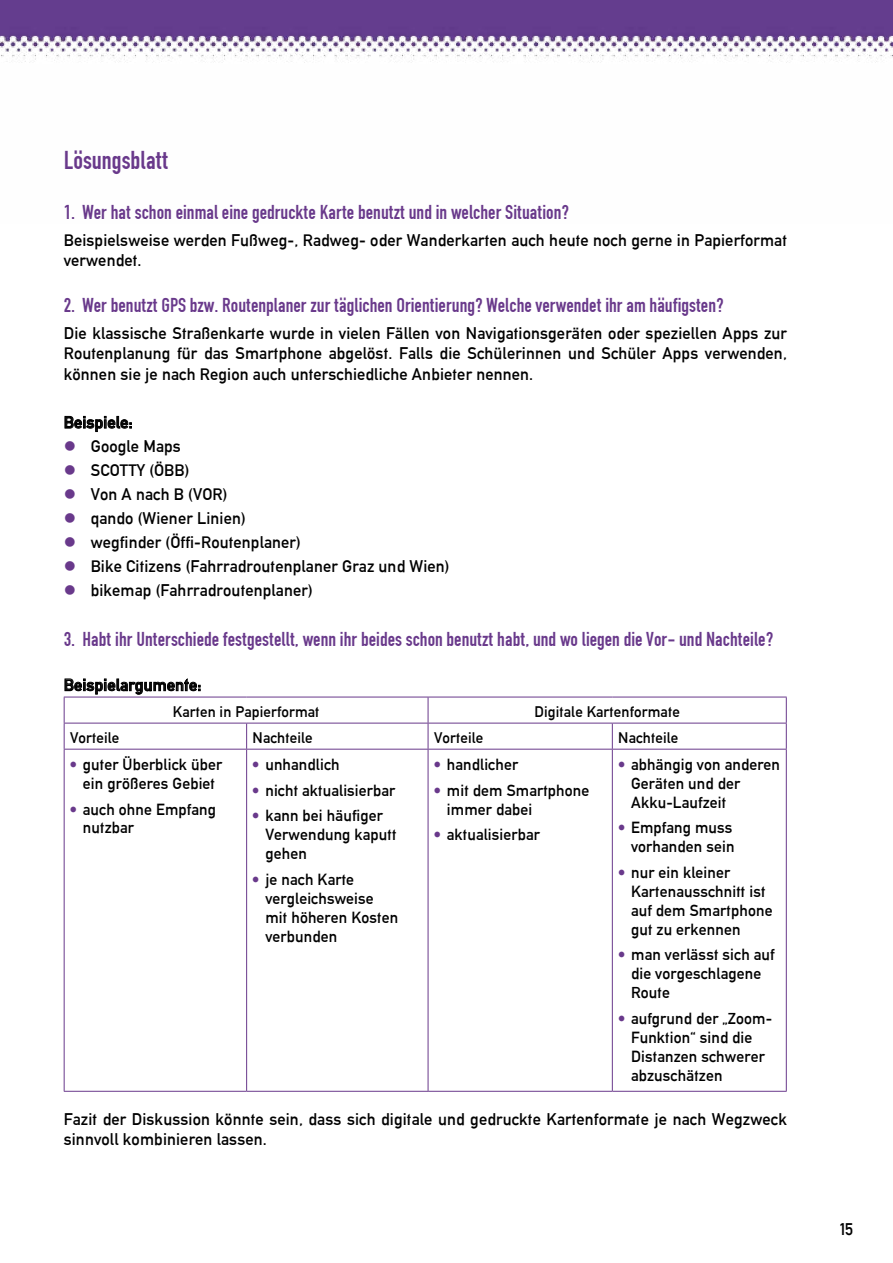
<style>
.page{position:relative;width:893px;height:1263px;background:#fff}
.page>*{position:absolute;margin:0;border:0;box-sizing:border-box;transform-origin:0 0}
.t1{font:27px "DIN 1451 Engschrift Regular";color:#69398b}
.t2{font:21px "DIN 1451 Engschrift Regular";color:#69398b}
.t3{font:16.5px/19.8px "Alte DIN1451 Mittelschrift";letter-spacing:.01em;color:#000}
.t4{font:15.75px/18.9px "Alte DIN1451 Mittelschrift";letter-spacing:.01em;color:#000}
.t5{font:15px "Alte DIN1451 Mittelschrift";letter-spacing:.01em;color:#000}
.s1{color:#69398b}
</style>
<div class="page">
<img style="left:0;top:0;width:893px;height:63px">
<svg style="left:65px;top:416px;width:67px;height:16px"></svg>
<hr style="left:64px;top:697px;width:183px;height:1px;background:#69398b">
<hr style="left:247px;top:697px;width:181px;height:1px;background:#69398b">
<hr style="left:428px;top:697px;width:184px;height:1px;background:#69398b">
<hr style="left:612px;top:697px;width:175px;height:1px;background:#69398b">
<hr style="left:64px;top:723px;width:183px;height:1px;background:#69398b">
<svg style="left:64px;top:679px;width:136px;height:70px"></svg>
<hr style="left:247px;top:723px;width:181px;height:1px;background:#69398b">
<svg style="left:246px;top:723px;width:1px;height:26px"></svg>
<hr style="left:428px;top:723px;width:184px;height:1px;background:#69398b">
<svg style="left:428px;top:697px;width:1px;height:52px"></svg>
<hr style="left:612px;top:723px;width:175px;height:1px;background:#69398b">
<svg style="left:612px;top:723px;width:1px;height:26px"></svg>
<svg style="left:786px;top:697px;width:1px;height:52px"></svg>
<hr style="left:64px;top:749px;width:183px;height:1px;background:#69398b">
<hr style="left:64px;top:749px;width:1px;height:342px;background:#69398b">
<hr style="left:247px;top:749px;width:181px;height:1px;background:#69398b">
<hr style="left:246px;top:749px;width:1px;height:342px;background:#69398b">
<hr style="left:428px;top:749px;width:184px;height:1px;background:#69398b">
<hr style="left:428px;top:749px;width:1px;height:342px;background:#69398b">
<hr style="left:612px;top:749px;width:175px;height:1px;background:#69398b">
<hr style="left:612px;top:749px;width:1px;height:342px;background:#69398b">
<hr style="left:786px;top:749px;width:1px;height:342px;background:#69398b">
<hr style="left:64px;top:1091px;width:183px;height:1px;background:#69398b">
<hr style="left:247px;top:1091px;width:181px;height:1px;background:#69398b">
<hr style="left:428px;top:1091px;width:184px;height:1px;background:#69398b">
<hr style="left:612px;top:1091px;width:175px;height:1px;background:#69398b">
<h1 class="t1" style="left:64px;top:145px;width:106px">Lösungsblatt</h1>
<p class="t2" style="left:64px;top:200px;width:507px">1. Wer hat schon einmal eine gedruckte Karte benutzt und in welcher Situation?</p>
<p class="t3" style="left:64px;top:230px;width:725px">Beispielsweise werden Fußweg-, Radweg- oder Wanderkarten auch heute noch gerne in Papierformat verwendet.</p>
<p class="t2" style="left:64px;top:293px;width:662px">2. Wer benutzt GPS bzw. Routenplaner zur täglichen Orientierung? Welche verwendet ihr am häufigsten?</p>
<p class="t3" style="left:64px;top:323px;width:725px;line-height:20.4px;text-align:justify">Die klassische Straßenkarte wurde in vielen Fällen von Navigationsgeräten oder speziellen Apps zur Routenplanung für das Smartphone abgelöst. Falls die Schülerinnen und Schüler Apps verwenden, können sie je nach Region auch unterschiedliche Anbieter nennen.</p>
<p class="t3" style="left:64px;top:412px;width:70px">Beispiele:</p>
<p class="t3" style="left:64px;top:436px;width:119px"><span class="s1">●</span> Google Maps</p>
<p class="t3" style="left:64px;top:460px;width:127px"><span class="s1">●</span> SCOTTY (ÖBB)</p>
<p class="t3" style="left:64px;top:484px;width:165px"><span class="s1">●</span> Von A nach B (VOR)</p>
<p class="t3" style="left:64px;top:508px;width:183px"><span class="s1">●</span> qando (Wiener Linien)</p>
<p class="t3" style="left:64px;top:532px;width:239px"><span class="s1">●</span> wegfinder (Öffi-Routenplaner)</p>
<p class="t3" style="left:64px;top:556px;width:387px"><span class="s1">●</span> Bike Citizens (Fahrradroutenplaner Graz und Wien)</p>
<p class="t3" style="left:64px;top:580px;width:250px"><span class="s1">●</span> bikemap (Fahrradroutenplaner)</p>
<p class="t2" style="left:64px;top:626px;width:711px">3. Habt ihr Unterschiede festgestellt, wenn ihr beides schon benutzt habt, und wo liegen die Vor- und Nachteile?</p>
<p class="t3" style="left:64px;top:675px;width:139px">Beispielargumente:</p>
<p class="t5" style="left:173px;top:703px;width:148px">Karten in Papierformat</p>
<p class="t5" style="left:535px;top:703px;width:147px">Digitale Kartenformate</p>
<p class="t5" style="left:70px;top:729px;width:51px">Vorteile</p>
<p class="t5" style="left:253px;top:729px;width:61px">Nachteile</p>
<p class="t5" style="left:434px;top:729px;width:51px">Vorteile</p>
<p class="t5" style="left:618px;top:729px;width:61px">Nachteile</p>
<p class="t4" style="left:70px;top:755px;width:154px;text-align:center"><span class="s1">•</span> guter Überblick über ein größeres Gebiet</p>
<p class="t4" style="left:83px;top:799px;width:135px;text-indent:-13px"><span class="s1">•</span> auch ohne Empfang nutzbar</p>
<p class="t4" style="left:631px;top:755px;width:150px;text-indent:-13px"><span class="s1">•</span> abhängig von anderen<br>Geräten und der<br>Akku-Laufzeit</p>
<p class="t4" style="left:618px;top:818px;width:118px;text-align:right"><span class="s1">•</span> Empfang muss vorhanden sein</p>
<p class="t4" style="left:631px;top:863px;width:143px;text-indent:-13px"><span class="s1">•</span> nur ein kleiner<br>Kartenausschnitt ist auf dem Smartphone gut zu erkennen</p>
<p class="t4" style="left:631px;top:945px;width:145px;text-indent:-13px"><span class="s1">•</span> man verlässt sich auf die vorgeschlagene<br>Route</p>
<p class="t4" style="left:631px;top:1009px;width:143px;text-indent:-13px"><span class="s1">•</span> aufgrund der „Zoom-<br>Funktion“ sind die<br>Distanzen schwerer abzuschätzen</p>
<p class="t3" style="left:64px;top:1109px;width:725px">Fazit der Diskussion könnte sein, dass sich digitale und gedruckte Kartenformate je nach Wegzweck sinnvoll kombinieren lassen.</p>
<p class="t4" style="left:253px;top:755px;width:89px"><span class="s1">•</span> unhandlich</p>
<p class="t4" style="left:253px;top:780px;width:144px"><span class="s1">•</span> nicht aktualisierbar</p>
<p class="t4" style="left:265px;top:806px;width:133px;text-indent:-13px"><span class="s1">•</span> kann bei häufiger<br>Verwendung kaputt gehen</p>
<p class="t4" style="left:265px;top:870px;width:134px;text-indent:-13px"><span class="s1">•</span> je nach Karte vergleichsweise mit höheren Kosten verbunden</p>
<p class="t4" style="left:434px;top:755px;width:86px"><span class="s1">•</span> handlicher</p>
<p class="t4" style="left:447px;top:780px;width:144px;text-indent:-13px"><span class="s1">•</span> mit dem Smartphone immer dabei</p>
<p class="t4" style="left:434px;top:825px;width:107px"><span class="s1">•</span> aktualisierbar</p>
<p class="t3" style="left:840px;top:1218px;width:15px">15</p>
</div>
